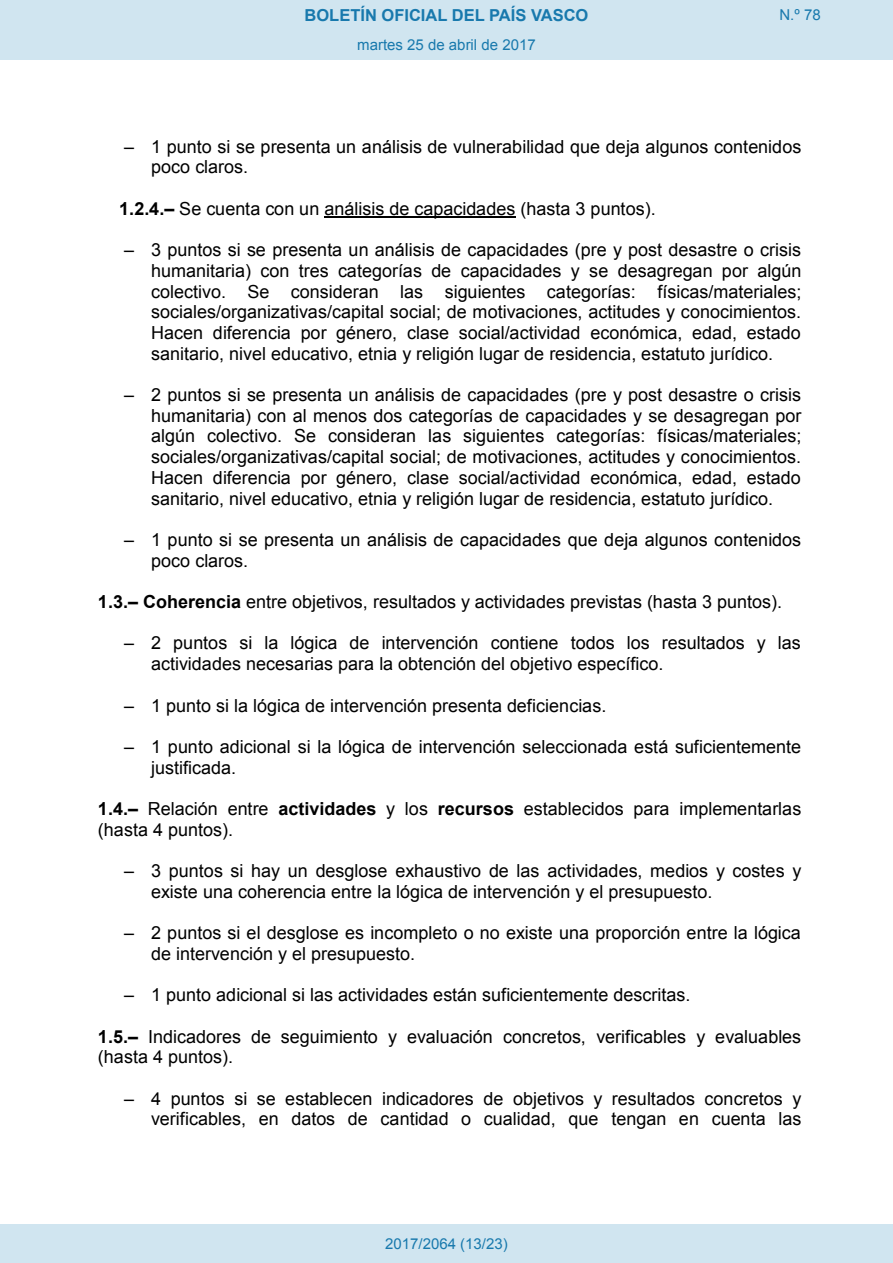
<style>
.page{position:relative;width:893px;height:1263px;background:#fff}
.page>*{position:absolute;margin:0;border:0;box-sizing:border-box;transform-origin:0 0}
.t1{font:18px/20.7px "Arial";color:#000}
.t2{font:700 16.5px "Arial";color:#1879ad}
.Paginacion_Centro{font:15px "Arial";color:#1879ad}
.s1{font-weight:700}
</style>
<div class="page">
<hr style="left:325px;top:217px;width:191px;height:1px;background:#000">
<div style="left:0;top:0;width:893px;height:60px;background:#d0e5f0"></div>
<div style="left:0;top:1225px;width:893px;height:38px;background:#d0e5f0"></div>
<p class="t2" style="left:305px;top:4px;width:285px">BOLETÍN OFICIAL DEL PAÍS VASCO</p>
<p class="Paginacion_Centro" style="left:779px;top:5px;width:43px">N.º 78</p>
<p class="Paginacion_Centro" style="left:357px;top:35px;width:180px">martes 25 de abril de 2017</p>
<p class="t1" style="left:151px;top:136px;width:652px;text-indent:-27px">– 1 punto si se presenta un análisis de vulnerabilidad que deja algunos contenidos poco claros.</p>
<p class="t1" style="left:119px;top:198px;width:538px"><span class="s1">1.2.4.–</span> Se cuenta con un análisis de capacidades (hasta 3 puntos).</p>
<p class="t1" style="left:151px;top:240px;width:652px;text-align:justify;text-indent:-27px">– 3 puntos si se presenta un análisis de capacidades (pre y post desastre o crisis humanitaria) con tres categorías de capacidades y se desagregan por algún colectivo. Se consideran las siguientes categorías: físicas/materiales; sociales/organizativas/capital social; de motivaciones, actitudes y conocimientos.<br>Hacen diferencia por género, clase social/actividad económica, edad, estado sanitario, nivel educativo, etnia y religión lugar de residencia, estatuto jurídico.</p>
<p class="t1" style="left:151px;top:385px;width:652px;text-align:justify;text-indent:-27px">– 2 puntos si se presenta un análisis de capacidades (pre y post desastre o crisis humanitaria) con al menos dos categorías de capacidades y se desagregan por algún colectivo. Se consideran las siguientes categorías: físicas/materiales; sociales/organizativas/capital social; de motivaciones, actitudes y conocimientos.<br>Hacen diferencia por género, clase social/actividad económica, edad, estado sanitario, nivel educativo, etnia y religión lugar de residencia, estatuto jurídico.</p>
<p class="t1" style="left:151px;top:529px;width:652px;text-indent:-27px">– 1 punto si se presenta un análisis de capacidades que deja algunos contenidos poco claros.</p>
<p class="t1" style="left:98px;top:591px;width:686px"><span class="s1">1.3.– Coherencia</span> entre objetivos, resultados y actividades previstas (hasta 3 puntos).</p>
<p class="t1" style="left:151px;top:633px;width:651px;text-indent:-27px">– 2 puntos si la lógica de intervención contiene todos los resultados y las actividades necesarias para la obtención del objetivo específico.</p>
<p class="t1" style="left:124px;top:695px;width:484px">– 1 punto si la lógica de intervención presenta deficiencias.</p>
<p class="t1" style="left:151px;top:736px;width:651px;text-indent:-27px">– 1 punto adicional si la lógica de intervención seleccionada está suficientemente justificada.</p>
<p class="t1" style="left:98px;top:798px;width:705px"><span class="s1">1.4.–</span> Relación entre <span class="s1">actividades</span> y los <span class="s1">recursos</span> establecidos para implementarlas (hasta 4 puntos).</p>
<p class="t1" style="left:151px;top:860px;width:652px;text-indent:-27px">– 3 puntos si hay un desglose exhaustivo de las actividades, medios y costes y existe una coherencia entre la lógica de intervención y el presupuesto.</p>
<p class="t1" style="left:151px;top:922px;width:651px;text-indent:-27px">– 2 puntos si el desglose es incompleto o no existe una proporción entre la lógica de intervención y el presupuesto.</p>
<p class="t1" style="left:124px;top:985px;width:568px">– 1 punto adicional si las actividades están suficientemente descritas.</p>
<p class="t1" style="left:98px;top:1026px;width:705px"><span class="s1">1.5.–</span> Indicadores de seguimiento y evaluación concretos, verificables y evaluables (hasta 4 puntos).</p>
<p class="t1" style="left:124px;top:1088px;width:679px;text-align:right">– 4 puntos si se establecen indicadores de objetivos y resultados concretos y verificables, en datos de cantidad o cualidad, que tengan en cuenta las</p>
<p class="Paginacion_Centro" style="left:385px;top:1234px;width:124px">2017/2064 (13/23)</p>
</div>
